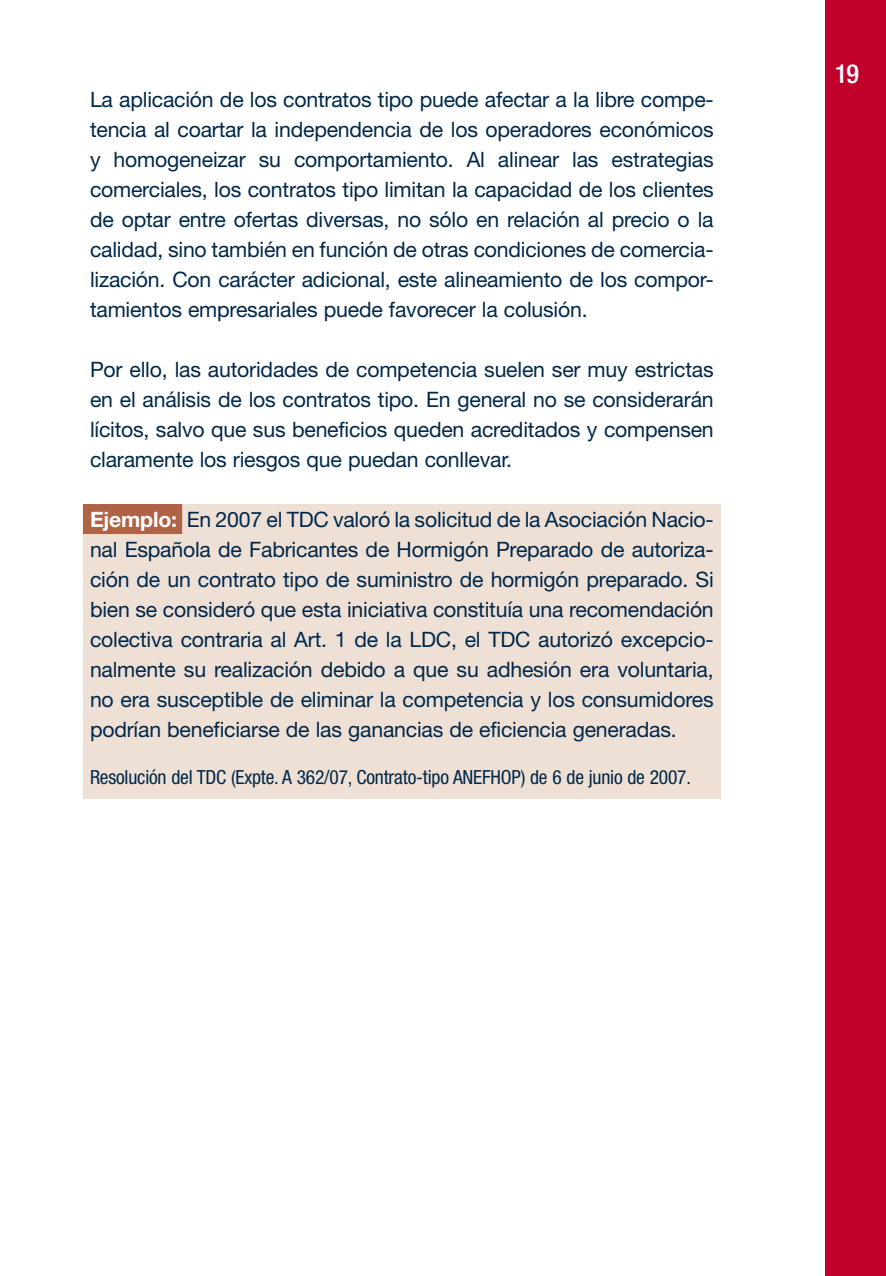
<style>
.page{position:relative;width:886px;height:1276px;background:#fff}
.page>*{position:absolute;margin:0;border:0;box-sizing:border-box;transform-origin:0 0}
.t1{font:500 condensed 26.25px "Helvetica Neue";color:#fff}
.t2{font:21.25px/30px "Helvetica Neue";letter-spacing:-.01em;color:#00284a;text-align:justify}
.t3{font:condensed 19.5px "Helvetica Neue";letter-spacing:-.01em;color:#00284a}
.s1{font-weight:700;color:#fff}
</style>
<div class="page">
<div style="left:83px;top:505px;width:637px;height:294px;background:#efe0d6"></div>
<div style="left:825px;top:0;width:61px;height:1276px;background:#c1002b"></div>
<div style="left:83px;top:504px;width:99px;height:30px;background:#af6344"></div>
<p class="t2" style="left:90px;top:84px;width:625px">La aplicación de los contratos tipo puede afectar a la libre compe&shy;tencia al coartar la independencia de los operadores económicos y homogeneizar su comportamiento. Al alinear las estrategias comerciales, los contratos tipo limitan la capacidad de los clientes de optar entre ofertas diversas, no sólo en relación al precio o la calidad, sino también en función de otras condiciones de comercia&shy;lización. Con carácter adicional, este alineamiento de los compor&shy;tamientos empresariales puede favorecer la colusión.</p>
<p class="t2" style="left:90px;top:354px;width:625px">Por ello, las autoridades de competencia suelen ser muy estrictas en el análisis de los contratos tipo. En general no se considerarán lícitos, salvo que sus beneficios queden acreditados y compensen claramente los riesgos que puedan conllevar.</p>
<p class="t2" style="left:90px;top:504px;width:625px"><span class="s1">Ejemplo:</span> En 2007 el TDC valoró la solicitud de la Asociación Nacio&shy;nal Española de Fabricantes de Hormigón Preparado de autoriza&shy;ción de un contrato tipo de suministro de hormigón preparado. Si bien se consideró que esta iniciativa constituía una recomendación colectiva contraria al Art. 1 de la LDC, el TDC autorizó excepcio&shy;nalmente su realización debido a que su adhesión era voluntaria, no era susceptible de eliminar la competencia y los consumidores podrían beneficiarse de las ganancias de eficiencia generadas.</p>
<p class="t3" style="left:90px;top:765px;width:602px">Resolución del TDC (Expte. A 362/07, Contrato-tipo ANEFHOP) de 6 de junio de 2007.</p>
<p class="t1" style="left:835px;top:58px;width:26px">19</p>
</div>
